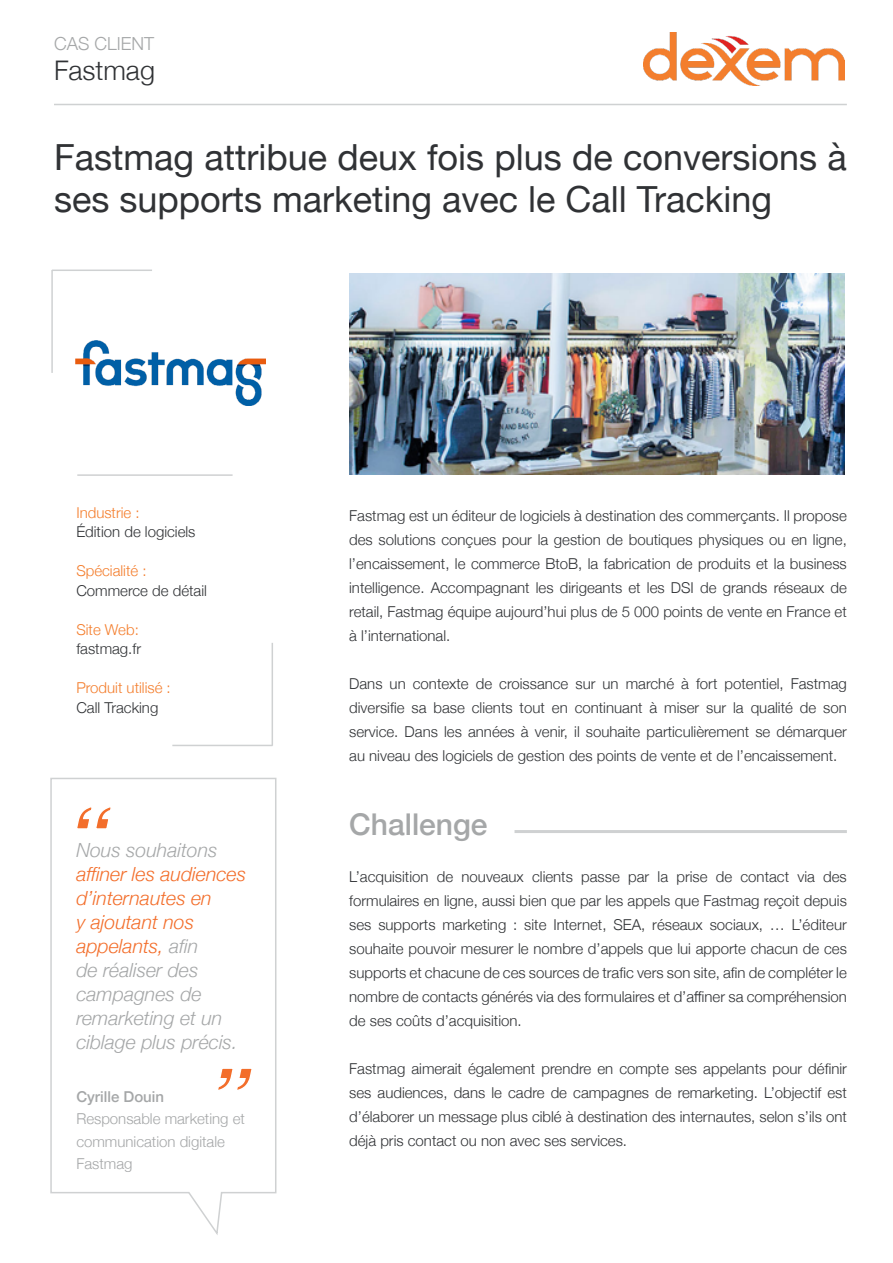
<style>
.page{position:relative;width:893px;height:1263px;background:#fff}
.page>*{position:absolute;margin:0;border:0;box-sizing:border-box;transform-origin:0 0}
.t1{font:italic 700 82.5px "Helvetica";color:#f36e2b}
.t2{font:36px/42px "Helvetica Neue";color:#303235}
.t3{font:500 30px "Helvetica Neue";color:#a5a7a8}
.t4{font:300 27px "Helvetica Neue";color:#303235}
.t5{font:italic 300 19.5px/24px "Helvetica Neue";color:#a5a7a8}
.t6{font:300 18px "Helvetica Neue";color:#a5a7a8}
.t7{font:300 15px/24px "Helvetica Neue";color:#303235;text-align:justify}
.t8{font:300 15px/22.5px "Helvetica Neue";color:#a5a7a8}
.t9{font:300 15px "Helvetica Neue";color:#f47e2d}
.t10{font:500 15px "Helvetica Neue";color:#a5a7a8}
.s1{color:#f36e2b}
</style>
<div class="page">
<hr style="left:51px;top:270px;width:2px;height:103px;background:#cfd1d2">
<hr style="left:52px;top:270px;width:100px;height:1px;background:#cfd1d2">
<hr style="left:272px;top:643px;width:1px;height:103px;background:#cfd1d2">
<hr style="left:172px;top:745px;width:101px;height:1px;background:#cfd1d2">
<hr style="left:514px;top:830px;width:333px;height:3px;background:#cfd1d2">
<svg style="left:50px;top:777px;width:227px;height:458px"></svg>
<svg style="left:75px;top:804px;width:38px;height:27px"></svg>
<svg style="left:215px;top:1067px;width:39px;height:25px"></svg>
<hr style="left:54px;top:104px;width:793px;height:1px;background:#cfd1d2">
<hr style="left:77px;top:474px;width:156px;height:2px;background:#cfd1d2">
<img style="left:349px;top:274px;width:495px;height:200px">
<img style="left:644px;top:32px;width:200px;height:53px">
<img style="left:76px;top:341px;width:189px;height:64px">
<p class="t6" style="left:54px;top:29px;width:102px">CAS CLIENT</p>
<h3 class="t4" style="left:54px;top:48px;width:103px">Fastmag</h3>
<h2 class="t2" style="left:54px;top:138px;width:794px">Fastmag attribue deux fois plus de conversions à ses supports marketing avec le Call Tracking</h2>
<p class="t9" style="left:76px;top:500px;width:65px">Industrie :</p>
<p class="t7" style="left:76px;top:519px;width:121px">Édition de logiciels</p>
<p class="t9" style="left:76px;top:559px;width:72px">Spécialité :</p>
<p class="t7" style="left:76px;top:577px;width:132px">Commerce de détail</p>
<p class="t9" style="left:76px;top:617px;width:64px">Site Web:</p>
<p class="t7" style="left:76px;top:636px;width:66px">fastmag.fr</p>
<p class="t9" style="left:76px;top:676px;width:96px">Produit utilisé :</p>
<p class="t7" style="left:76px;top:694px;width:83px">Call Tracking</p>
<h1 class="t1" style="left:63px;top:769px;width:43px">“</h1>
<h3 class="t5" style="left:76px;top:837px;width:143px">Nous souhaitons</h3>
<h3 class="t5" style="left:76px;top:861px;width:171px"><span class="s1">affiner les audiences d’internautes en<br>y ajoutant nos appelants,</span> afin<br>de réaliser des campagnes de remarketing et un ciblage plus précis.</h3>
<p class="t10" style="left:76px;top:1084px;width:89px">Cyrille Douin</p>
<p class="t8" style="left:76px;top:1106px;width:170px">Responsable marketing et communication digitale<br>Fastmag</p>
<h1 class="t1" style="left:203px;top:1030px;width:43px">”</h1>
<p class="t7" style="left:349px;top:503px;width:499px">Fastmag est un éditeur de logiciels à destination des commerçants. Il propose des solutions conçues pour la gestion de boutiques physiques ou en ligne, l’encaissement, le commerce BtoB, la fabrication de produits et la business intelligence. Accompagnant les dirigeants et les DSI de grands réseaux de retail, Fastmag équipe aujourd’hui plus de 5 000 points de vente en France et à l’international.</p>
<p class="t7" style="left:349px;top:671px;width:499px">Dans un contexte de croissance sur un marché à fort potentiel, Fastmag diversifie sa base clients tout en continuant à miser sur la qualité de son service. Dans les années à venir, il souhaite particulièrement se démarquer au niveau des logiciels de gestion des points de vente et de l’encaissement.</p>
<h3 class="t3" style="left:349px;top:800px;width:140px">Challenge</h3>
<p class="t7" style="left:349px;top:863px;width:499px">L’acquisition de nouveaux clients passe par la prise de contact via des formulaires en ligne, aussi bien que par les appels que Fastmag reçoit depuis ses supports marketing : site Internet, SEA, réseaux sociaux, … L’éditeur souhaite pouvoir mesurer le nombre d’appels que lui apporte chacun de ces supports et chacune de ces sources de trafic vers son site, afin de compléter le nombre de contacts générés via des formulaires et d’affiner sa compréhension de ses coûts d’acquisition.</p>
<p class="t7" style="left:349px;top:1055px;width:499px">Fastmag aimerait également prendre en compte ses appelants pour définir ses audiences, dans le cadre de campagnes de remarketing. L’objectif est d’élaborer un message plus ciblé à destination des internautes, selon s’ils ont déjà pris contact ou non avec ses services.</p>
</div>
